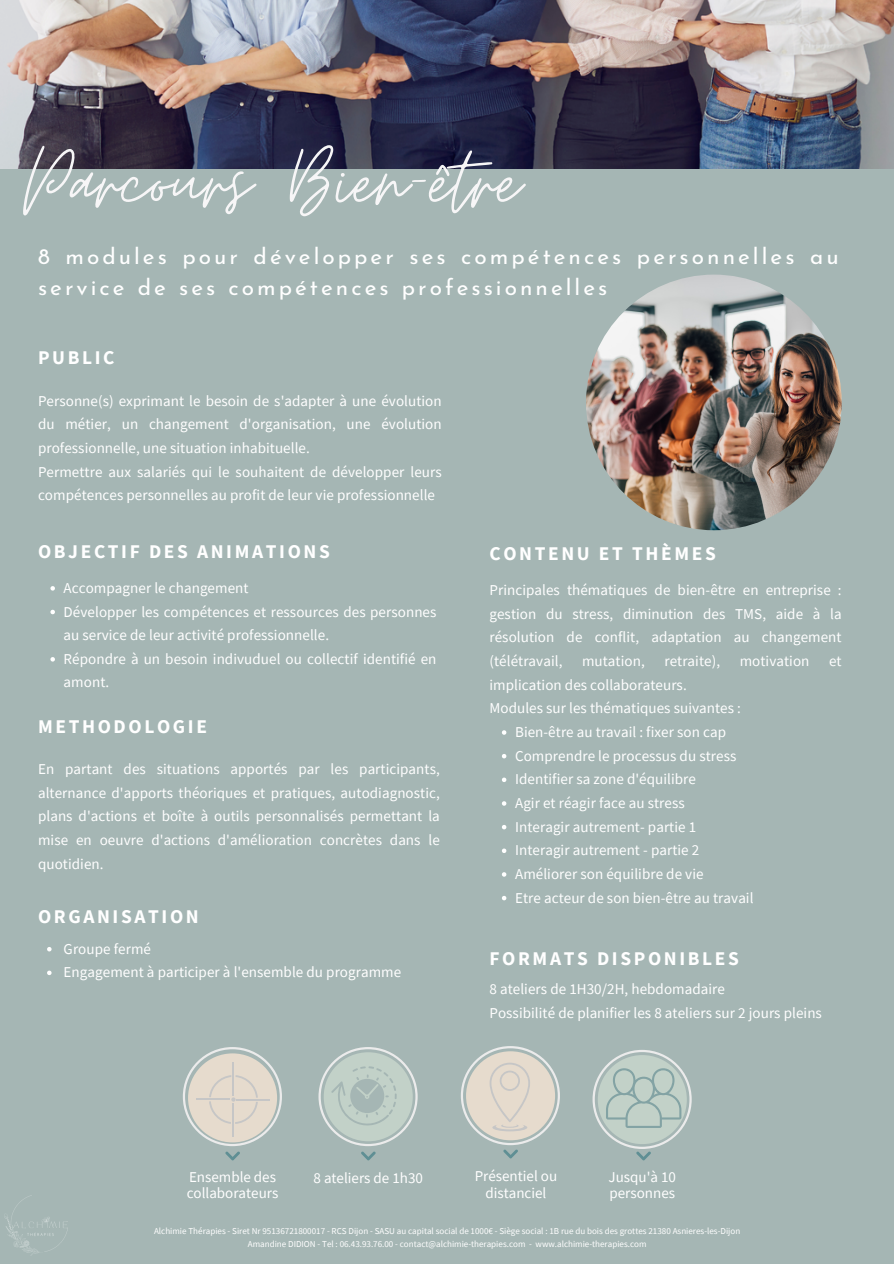
<style>
.page{position:relative;width:894px;height:1264px;background:#fff}
.page>*{position:absolute;margin:0;border:0;box-sizing:border-box;transform-origin:0 0}
.t1{font:100.8px "Moon Time";color:#f7f6f7}
.t2{font:22.5px/31.5px "Josefin Sans";letter-spacing:.135em;color:#fff}
.t3{font:700 19.35px "Source Sans Pro";letter-spacing:.135em;color:#fff}
.t4{font:15px/23.7px "Source Sans Pro";letter-spacing:.005em;color:#fff}
.t5{font:9px "Source Sans Pro";color:#fff}
</style>
<div class="page">
<div style="left:0;top:0;width:893px;height:1263px;background:#a5b6b4"></div>
<img style="left:0;top:0;width:893px;height:168px">
<svg style="left:183px;top:1047px;width:99px;height:113px"></svg>
<hr style="left:196px;top:1098px;width:34px;height:2px;background:#c6c6c6">
<svg style="left:318px;top:1047px;width:99px;height:113px"></svg>
<svg style="left:592px;top:1050px;width:99px;height:110px"></svg>
<svg style="left:460px;top:1046px;width:100px;height:112px"></svg>
<img style="left:586px;top:274px;width:255px;height:256px;border-radius:50%">
<svg style="left:50px;top:586px;width:5px;height:4px"></svg>
<svg style="left:50px;top:609px;width:5px;height:5px"></svg>
<svg style="left:50px;top:657px;width:5px;height:4px"></svg>
<svg style="left:502px;top:730px;width:4px;height:4px"></svg>
<svg style="left:502px;top:754px;width:4px;height:4px"></svg>
<svg style="left:502px;top:777px;width:4px;height:5px"></svg>
<svg style="left:502px;top:801px;width:4px;height:4px"></svg>
<svg style="left:502px;top:825px;width:4px;height:4px"></svg>
<svg style="left:502px;top:848px;width:4px;height:5px"></svg>
<svg style="left:502px;top:872px;width:4px;height:4px"></svg>
<svg style="left:502px;top:896px;width:4px;height:4px"></svg>
<svg style="left:47px;top:947px;width:5px;height:4px"></svg>
<svg style="left:47px;top:970px;width:5px;height:5px"></svg>
<img style="left:5px;top:1195px;width:63px;height:60px">
<p class="t1" style="left:23px;top:120px;width:499px">Parcours Bien-être</p>
<p class="t2" style="left:38px;top:242px;width:801px">8 modules pour développer ses compétences personnelles au service de ses compétences professionnelles</p>
<p class="t3" style="left:38px;top:345px;width:78px">PUBLIC</p>
<p class="t4" style="left:38px;top:388px;width:405px;text-align:justify">Personne(s) exprimant le besoin de s'adapter à une évolution du métier, un changement d'organisation, une évolution professionnelle, une situation inhabituelle.</p>
<p class="t4" style="left:38px;top:459px;width:405px">Permettre aux salariés qui le souhaitent de développer leurs compétences personnelles au profit de leur vie professionnelle</p>
<p class="t3" style="left:38px;top:539px;width:293px">OBJECTIF DES ANIMATIONS</p>
<p class="t4" style="left:64px;top:575px;width:186px">Accompagner le changement</p>
<p class="t4" style="left:64px;top:599px;width:374px">Développer les compétences et ressources des personnes au service de leur activité professionnelle.</p>
<p class="t4" style="left:64px;top:646px;width:374px">Répondre à un besoin indivuduel ou collectif identifié en amont.</p>
<p class="t3" style="left:38px;top:713px;width:170px">METHODOLOGIE</p>
<p class="t4" style="left:38px;top:756px;width:403px;text-align:justify">En partant des situations apportés par les participants, alternance d'apports théoriques et pratiques, autodiagnostic, plans d'actions et boîte à outils personnalisés permettant la mise en oeuvre d'actions d'amélioration concrètes dans le quotidien.</p>
<p class="t3" style="left:38px;top:904px;width:162px">ORGANISATION</p>
<p class="t4" style="left:64px;top:936px;width:89px">Groupe fermé</p>
<p class="t4" style="left:64px;top:960px;width:339px">Engagement à participer à l'ensemble du programme</p>
<p class="t3" style="left:489px;top:540px;width:228px">CONTENU ET THÈMES</p>
<p class="t4" style="left:489px;top:578px;width:353px;text-align:justify">Principales thématiques de bien-être en entreprise : gestion du stress, diminution des TMS, aide à la résolution de conflit, adaptation au changement (télétravail,</p>
<p class="t4" style="left:582px;top:649px;width:64px">mutation,</p>
<p class="t4" style="left:664px;top:649px;width:57px">retraite),</p>
<p class="t4" style="left:739px;top:649px;width:71px">motivation</p>
<p class="t4" style="left:828px;top:649px;width:14px">et</p>
<p class="t4" style="left:489px;top:672px;width:199px">implication des collaborateurs.</p>
<p class="t4" style="left:489px;top:696px;width:253px">Modules sur les thématiques suivantes :</p>
<p class="t4" style="left:515px;top:719px;width:212px">Bien-être au travail : fixer son cap</p>
<p class="t4" style="left:515px;top:743px;width:223px">Comprendre le processus du stress</p>
<p class="t4" style="left:515px;top:767px;width:182px">Identifier sa zone d'équilibre</p>
<p class="t4" style="left:515px;top:790px;width:171px">Agir et réagir face au stress</p>
<p class="t4" style="left:515px;top:814px;width:183px">Interagir autrement- partie 1</p>
<p class="t4" style="left:515px;top:838px;width:186px">Interagir autrement - partie 2</p>
<p class="t4" style="left:515px;top:861px;width:190px">Améliorer son équilibre de vie</p>
<p class="t4" style="left:515px;top:885px;width:240px">Etre acteur de son bien-être au travail</p>
<p class="t3" style="left:489px;top:946px;width:251px">FORMATS DISPONIBLES</p>
<p class="t4" style="left:489px;top:977px;width:237px">8 ateliers de 1H30/2H, hebdomadaire</p>
<p class="t4" style="left:489px;top:1000px;width:334px">Possibilité de planifier les 8 ateliers sur 2 jours pleins</p>
<p class="t4" style="left:474px;top:1167px;width:84px;line-height:16.4px;text-align:center">Présentiel ou distanciel</p>
<p class="t4" style="left:187px;top:1168px;width:93px;line-height:16.4px">Ensemble des collaborateurs</p>
<p class="t4" style="left:313px;top:1165px;width:111px">8 ateliers de 1h30</p>
<p class="t4" style="left:608px;top:1168px;width:69px;line-height:16.4px">Jusqu'à 10 personnes</p>
<p class="t5" style="left:154px;top:1225px;width:587px">Alchimie Thérapies - Siret Nr 95136721800017 - RCS Dijon - SASU au capital social de 1000€ - Siège social : 1B rue du bois des grottes 21380 Asnieres-les-Dijon</p>
<p class="t5" style="left:248px;top:1237px;width:400px">Amandine DIDION - Tel : 06.43.93.76.00 - contact@alchimie-therapies.com - www.alchimie-therapies.com</p>
</div>
